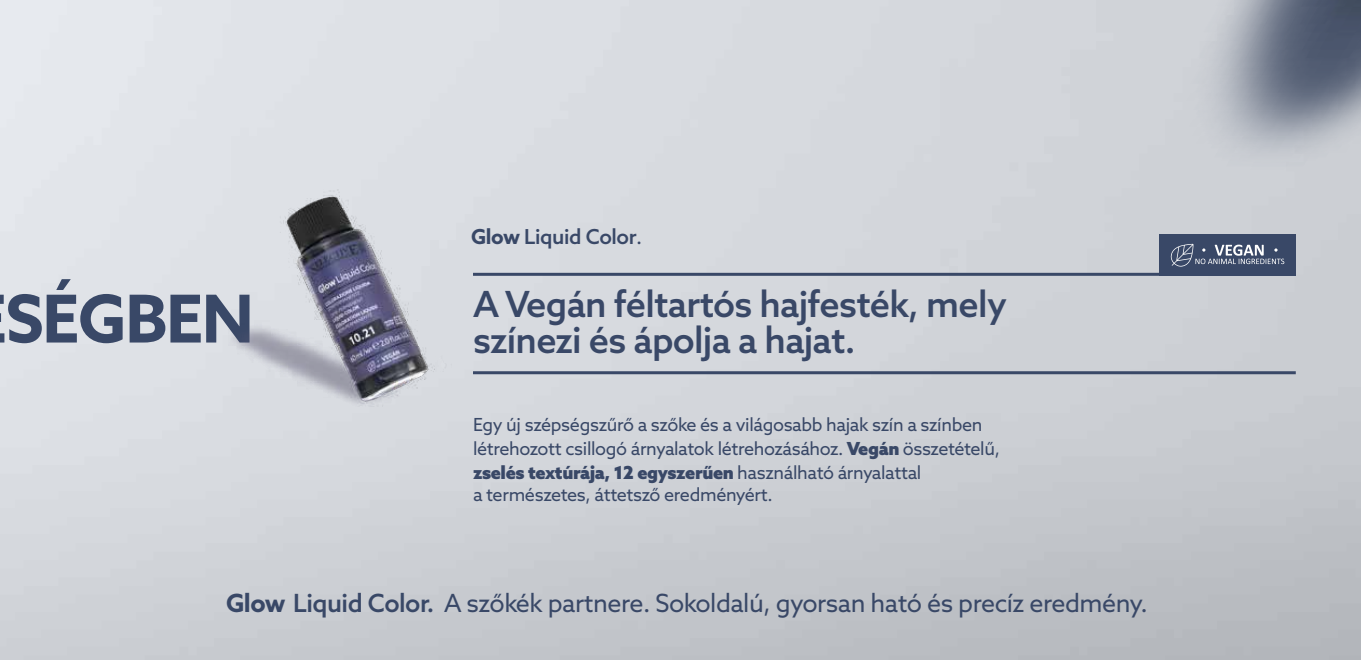
<style>
.page{position:relative;width:1361px;height:660px;background:#fff}
.page>*{position:absolute;margin:0;border:0;box-sizing:border-box;transform-origin:0 0}
.t1{font:700 66px "Azo Sans";letter-spacing:-.02em;color:#394867}
.t2{font:500 36px/36px "Azo Sans";letter-spacing:-.02em;color:#394867}
.t3{font:25.05px "Azo Sans";letter-spacing:-.02em;color:#394867}
.t4{font:500 20.7px "Azo Sans";letter-spacing:-.02em;color:#394867}
.t5{font:18px/23.5px "Azo Sans";letter-spacing:-.02em;color:#394867}
.s1{font-weight:700}
.s2{font-weight:400}
.s3{font-weight:900}
.s4{font-weight:500}
</style>
<div class="page">
<img style="left:0;top:0;width:1361px;height:659px">
<img style="left:1039px;top:0;width:322px;height:201px">
<img style="left:202px;top:173px;width:260px;height:258px">
<hr style="left:473px;top:272px;width:822px;height:3px;background:#394867">
<div style="left:1159px;top:234px;width:136px;height:41px;background:#394867"></div>
<svg style="left:1170px;top:243px;width:114px;height:23px"></svg>
<hr style="left:473px;top:371px;width:822px;height:3px;background:#394867">
<h1 class="t1" style="left:6px;top:275px;width:250px">SÉGBEN</h1>
<p class="t4" style="left:471px;top:222px;width:173px"><span class="s1">Glow</span> Liquid Color<span class="s2">.</span></p>
<h2 class="t2" style="left:473px;top:285px;width:535px">A Vegán féltartós hajfesték, mely színezi és ápolja a hajat.</h2>
<p class="t5" style="left:473px;top:412px;width:528px">Egy új szépségszűrő a szőke és a világosabb hajak szín a színben létrehozott csillogó árnyalatok létrehozásához. <span class="s3">Vegán</span> összetételű, <span class="s3">zselés textúrája, 12 egyszerűen</span> használható árnyalattal<br>a természetes, áttetsző eredményért.</p>
<h3 class="t3" style="left:226px;top:585px;width:923px"><span class="s1">Glow</span> <span class="s4">Liquid Color.</span> A szőkék partnere. Sokoldalú, gyorsan ható és precíz eredmény.</h3>
</div>
